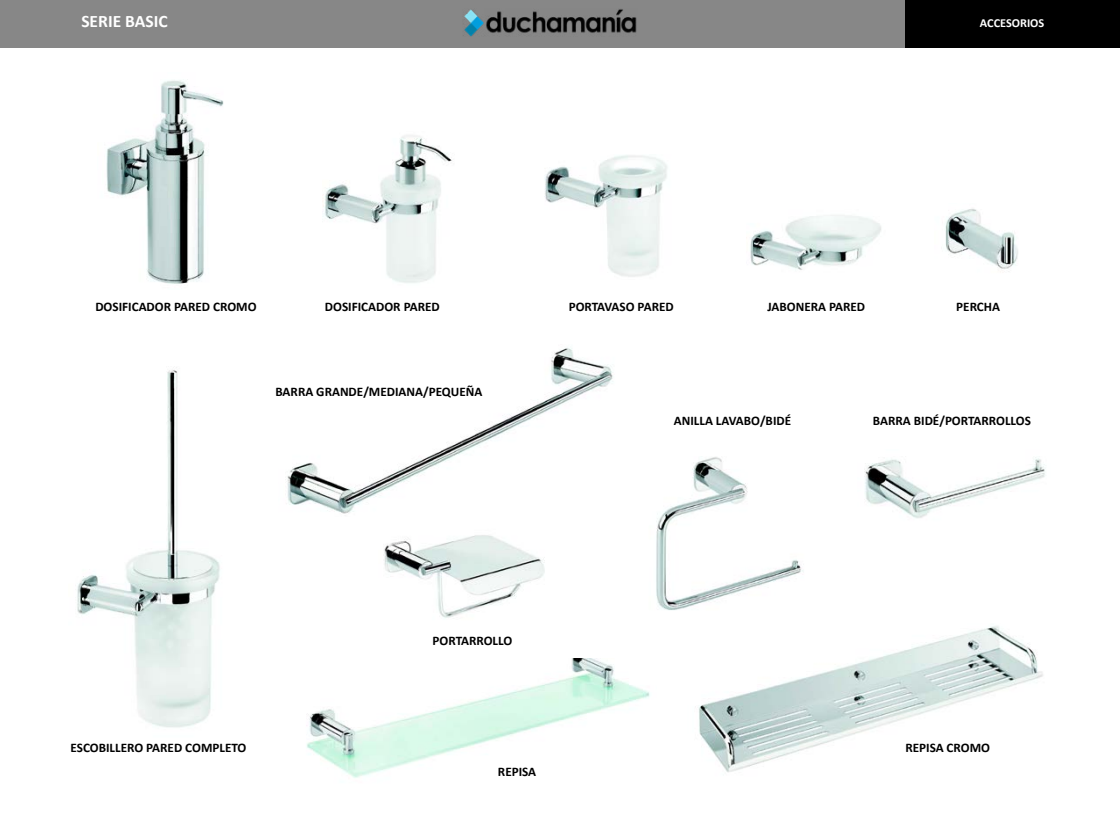
<style>
.page{position:relative;width:1120px;height:840px;background:#fff}
.page>*{position:absolute;margin:0;border:0;box-sizing:border-box;transform-origin:0 0}
.t1{font:700 17.5px "Calibri";color:#fff}
.t2{font:700 13.12px "Calibri";color:#000}
.t3{font:700 12.25px "Calibri";color:#fff}
</style>
<div class="page">
<div style="left:904px;top:0;width:216px;height:47px;background:#000"></div>
<div style="left:0;top:0;width:905px;height:47px;background:#878787"></div>
<img style="left:463px;top:9px;width:174px;height:27px">
<img style="left:287px;top:348px;width:326px;height:166px">
<img style="left:306px;top:658px;width:344px;height:120px">
<img style="left:699px;top:626px;width:344px;height:147px">
<img style="left:544px;top:155px;width:124px;height:122px">
<img style="left:750px;top:215px;width:131px;height:55px">
<img style="left:106px;top:80px;width:118px;height:204px">
<img style="left:323px;top:135px;width:129px;height:148px">
<img style="left:945px;top:208px;width:73px;height:64px">
<img style="left:77px;top:367px;width:143px;height:361px">
<img style="left:656px;top:457px;width:148px;height:153px">
<img style="left:864px;top:457px;width:181px;height:61px">
<img style="left:384px;top:535px;width:161px;height:83px">
<h1 class="t1" style="left:81px;top:10px;width:88px">SERIE BASIC</h1>
<p class="t3" style="left:980px;top:15px;width:66px">ACCESORIOS</p>
<p class="t2" style="left:95px;top:298px;width:163px">DOSIFICADOR PARED CROMO</p>
<p class="t2" style="left:569px;top:298px;width:107px">PORTAVASO PARED</p>
<p class="t2" style="left:325px;top:298px;width:116px">DOSIFICADOR PARED</p>
<p class="t2" style="left:767px;top:298px;width:99px">JABONERA PARED</p>
<p class="t2" style="left:275px;top:383px;width:209px">BARRA GRANDE/MEDIANA/PEQUEÑA</p>
<p class="t2" style="left:956px;top:298px;width:45px">PERCHA</p>
<p class="t2" style="left:71px;top:739px;width:177px">ESCOBILLERO PARED COMPLETO</p>
<p class="t2" style="left:433px;top:632px;width:81px">PORTARROLLO</p>
<p class="t2" style="left:498px;top:764px;width:40px">REPISA</p>
<p class="t2" style="left:674px;top:412px;width:119px">ANILLA LAVABO/BIDÉ</p>
<p class="t2" style="left:873px;top:412px;width:160px">BARRA BIDÉ/PORTARROLLOS</p>
<p class="t2" style="left:905px;top:739px;width:86px">REPISA CROMO</p>
</div>
